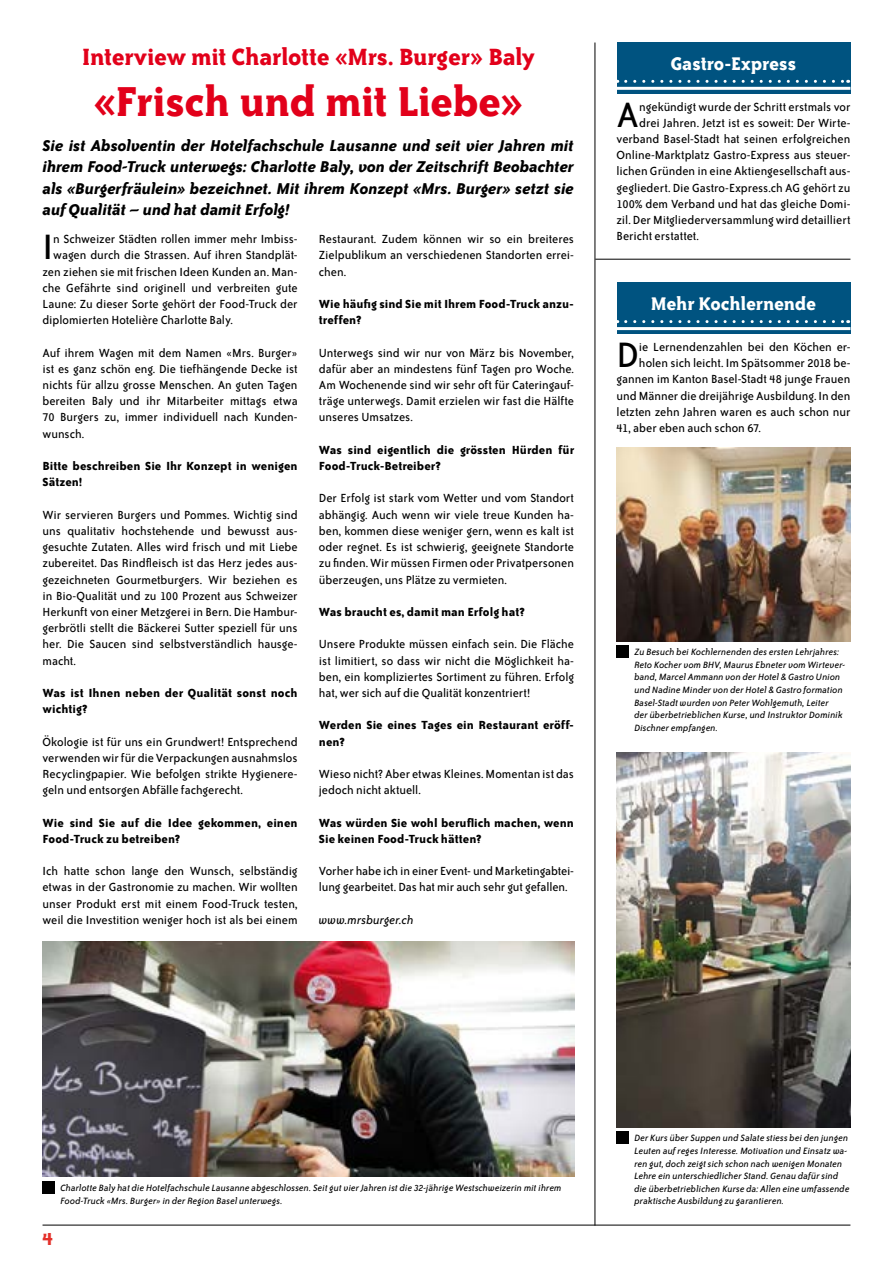
<style>
.page{position:relative;width:893px;height:1263px;background:#fff}
.page>*{position:absolute;margin:0;border:0;box-sizing:border-box;transform-origin:0 0}
.t1{font:700 48px "Bailey Quad ITC";letter-spacing:-.015em;color:#e2001a}
.t2{font:40.5px "Bailey Sans ITC";color:#000}
.t3{font:700 27px "Bailey Quad ITC";letter-spacing:-.01em;color:#e2001a}
.t4{font:700 21px "Bailey Quad ITC";letter-spacing:-.01em;color:#fff}
.t5{font:700 21px "Bailey Sans ITC";color:#e4312b}
.t6{font:italic 700 18px/21.6px "Bailey Sans ITC";letter-spacing:-.01em;color:#000;text-align:justify}
.t7{font:13.5px/16.2px "Bailey Sans ITC";letter-spacing:-.005em;color:#000;text-align:justify}
.t8{font:700 13.5px/16.2px "Bailey Sans ITC";letter-spacing:.005em;color:#000}
.t9{font:italic 13.5px "Bailey Sans ITC";letter-spacing:-.005em;color:#000}
.t10{font:italic 10.5px/12.6px "Bailey Sans ITC";letter-spacing:.005em;color:#000}
</style>
<div class="page">
<hr style="left:43px;top:1225px;width:807px;height:1px;background:#000">
<div style="left:43px;top:1181px;width:12px;height:12px;background:#000"></div>
<img style="left:43px;top:942px;width:531px;height:235px">
<div style="left:617px;top:43px;width:233px;height:51px;background:#005380"></div>
<div style="left:617px;top:283px;width:233px;height:51px;background:#005380"></div>
<svg style="left:626px;top:80px;width:223px;height:3px"></svg>
<svg style="left:626px;top:320px;width:223px;height:3px"></svg>
<hr style="left:617px;top:87px;width:233px;height:3px;background:#fff">
<hr style="left:617px;top:327px;width:233px;height:3px;background:#fff">
<hr style="left:595px;top:43px;width:1px;height:1182px;background:#000">
<hr style="left:595px;top:259px;width:255px;height:1px;background:#000">
<div style="left:617px;top:645px;width:12px;height:12px;background:#000"></div>
<div style="left:617px;top:1131px;width:12px;height:12px;background:#000"></div>
<img style="left:617px;top:448px;width:233px;height:193px">
<img style="left:617px;top:753px;width:233px;height:374px">
<h3 class="t3" style="left:82px;top:42px;width:455px">Interview mit Charlotte «Mrs. Burger» Baly</h3>
<h1 class="t1" style="left:93px;top:76px;width:432px">«Frisch und mit Liebe»</h1>
<p class="t6" style="left:43px;top:134px;width:533px">Sie ist Absolventin der Hotelfachschule Lausanne und seit vier Jahren mit ihrem Food-Truck unterwegs: Charlotte Baly, von der Zeitschrift Beobachter als «Burgerfräulein» bezeichnet. Mit ihrem Konzept «Mrs. Burger» setzt sie auf Qualität – und hat damit Erfolg!</p>
<h2 class="t2" style="left:43px;top:226px;width:12px">I</h2>
<p class="t7" style="left:53px;top:231px;width:246px">n Schweizer Städten rollen immer mehr Imbiss-</p>
<p class="t7" style="left:53px;top:247px;width:246px">wagen durch die Strassen. Auf ihren Standplät-</p>
<p class="t7" style="left:43px;top:264px;width:257px">zen ziehen sie mit frischen Ideen Kunden an. Man-</p>
<p class="t7" style="left:43px;top:280px;width:257px">che Gefährte sind originell und verbreiten gute</p>
<p class="t7" style="left:43px;top:296px;width:257px">Laune: Zu dieser Sorte gehört der Food-Truck der</p>
<p class="t7" style="left:43px;top:312px;width:192px">diplomierten Hotelière Charlotte Baly.</p>
<p class="t7" style="left:43px;top:345px;width:257px">Auf ihrem Wagen mit dem Namen «Mrs. Burger» ist es ganz schön eng. Die tiefhängende Decke ist nichts für allzu grosse Menschen. An guten Tagen bereiten Baly und ihr Mitarbeiter mittags etwa 70 Burgers zu, immer individuell nach Kunden&shy;wunsch.</p>
<p class="t8" style="left:43px;top:458px;width:257px">Bitte beschreiben Sie Ihr Konzept in wenigen<br>Sätzen!</p>
<p class="t7" style="left:43px;top:507px;width:257px">Wir servieren Burgers und Pommes. Wichtig sind uns qualitativ hochstehende und bewusst aus&shy;gesuchte Zutaten. Alles wird frisch und mit Liebe zubereitet. Das Rindfleisch ist das Herz jedes aus&shy;gezeichneten Gourmetburgers. Wir beziehen es in Bio-Qualität und zu 100 Prozent aus Schweizer Herkunft von einer Metzgerei in Bern. Die Hambur&shy;gerbrötli stellt die Bäckerei Sutter speziell für uns her. Die Saucen sind selbstverständlich hausge&shy;macht.</p>
<p class="t8" style="left:43px;top:684px;width:257px">Was ist Ihnen neben der Qualität sonst noch wichtig?</p>
<p class="t7" style="left:43px;top:733px;width:257px">Ökologie ist für uns ein Grundwert! Entsprechend verwenden wir für die Verpackungen ausnahmslos Recyclingpapier. Wie befolgen strikte Hygienere&shy;geln und entsorgen Abfälle fachgerecht.</p>
<p class="t8" style="left:43px;top:814px;width:257px">Wie sind Sie auf die Idee gekommen, einen<br>Food-Truck zu betreiben?</p>
<p class="t7" style="left:43px;top:863px;width:257px">Ich hatte schon lange den Wunsch, selbständig etwas in der Gastronomie zu machen. Wir wollten unser Produkt erst mit einem Food-Truck testen, weil die Investition weniger hoch ist als bei einem</p>
<p class="t7" style="left:319px;top:231px;width:257px">Restaurant. Zudem können wir so ein breiteres Zielpublikum an verschiedenen Standorten errei&shy;chen.</p>
<p class="t8" style="left:319px;top:296px;width:257px">Wie häufig sind Sie mit Ihrem Food-Truck anzu&shy;treffen?</p>
<p class="t7" style="left:319px;top:345px;width:257px">Unterwegs sind wir nur von März bis November, dafür aber an mindestens fünf Tagen pro Woche.<br>Am Wochenende sind wir sehr oft für Cateringauf&shy;träge unterwegs. Damit erzielen wir fast die Hälfte unseres Umsatzes.</p>
<p class="t8" style="left:319px;top:441px;width:257px">Was sind eigentlich die grössten Hürden für<br>Food-Truck-Betreiber?</p>
<p class="t7" style="left:319px;top:490px;width:257px">Der Erfolg ist stark vom Wetter und vom Standort abhängig. Auch wenn wir viele treue Kunden ha&shy;ben, kommen diese weniger gern, wenn es kalt ist oder regnet. Es ist schwierig, geeignete Standorte zu finden. Wir müssen Firmen oder Privatpersonen überzeugen, uns Plätze zu vermieten.</p>
<p class="t8" style="left:319px;top:603px;width:207px">Was braucht es, damit man Erfolg hat?</p>
<p class="t7" style="left:319px;top:636px;width:257px">Unsere Produkte müssen einfach sein. Die Fläche ist limitiert, so dass wir nicht die Möglichkeit ha&shy;ben, ein kompliziertes Sortiment zu führen. Erfolg hat, wer sich auf die Qualität konzentriert!</p>
<p class="t8" style="left:319px;top:717px;width:257px">Werden Sie eines Tages ein Restaurant eröff&shy;nen?</p>
<p class="t7" style="left:319px;top:766px;width:257px">Wieso nicht? Aber etwas Kleines. Momentan ist das jedoch nicht aktuell.</p>
<p class="t8" style="left:319px;top:814px;width:257px">Was würden Sie wohl beruflich machen, wenn<br>Sie keinen Food-Truck hätten?</p>
<p class="t7" style="left:319px;top:863px;width:257px">Vorher habe ich in einer Event- und Marketingabtei&shy;lung gearbeitet. Das hat mir auch sehr gut gefallen.</p>
<p class="t9" style="left:319px;top:912px;width:96px">www.mrsburger.ch</p>
<h3 class="t4" style="left:671px;top:52px;width:127px">Gastro-Express</h3>
<h2 class="t2" style="left:617px;top:93px;width:24px">A</h2>
<p class="t7" style="left:639px;top:99px;width:213px">ngekündigt wurde der Schritt erstmals vor</p>
<p class="t7" style="left:639px;top:115px;width:213px">drei Jahren. Jetzt ist es soweit: Der Wirte-</p>
<p class="t7" style="left:617px;top:131px;width:235px">verband Basel-Stadt hat seinen erfolgreichen</p>
<p class="t7" style="left:617px;top:147px;width:235px">Online-Marktplatz Gastro-Express aus steuer-</p>
<p class="t7" style="left:617px;top:163px;width:235px">lichen Gründen in eine Aktiengesellschaft aus-</p>
<p class="t7" style="left:617px;top:180px;width:235px">gegliedert. Die Gastro-Express.ch AG gehört zu</p>
<p class="t7" style="left:617px;top:196px;width:235px">100% dem Verband und hat das gleiche Domi-</p>
<p class="t7" style="left:617px;top:212px;width:235px">zil. Der Mitgliederversammlung wird detailliert</p>
<p class="t7" style="left:617px;top:228px;width:84px">Bericht erstattet.</p>
<h3 class="t4" style="left:651px;top:292px;width:167px">Mehr Kochlernende</h3>
<h2 class="t2" style="left:617px;top:333px;width:24px">D</h2>
<p class="t7" style="left:639px;top:339px;width:213px">ie Lernendenzahlen bei den Köchen er-</p>
<p class="t7" style="left:639px;top:355px;width:213px">holen sich leicht. Im Spätsommer 2018 be-</p>
<p class="t7" style="left:617px;top:371px;width:235px">gannen im Kanton Basel-Stadt 48 junge Frauen</p>
<p class="t7" style="left:617px;top:388px;width:235px">und Männer die dreijährige Ausbildung. In den</p>
<p class="t7" style="left:617px;top:404px;width:235px">letzten zehn Jahren waren es auch schon nur</p>
<p class="t7" style="left:617px;top:420px;width:146px">41, aber eben auch schon 67.</p>
<p class="t10" style="left:634px;top:646px;width:212px">Zu Besuch bei Kochlernenden des ersten Lehrjahres:<br>Reto Kocher vom BHV, Maurus Ebneter vom Wirtever&shy;band, Marcel Ammann von der Hotel &amp; Gastro Union und Nadine Minder von der Hotel &amp; Gastro formation Basel-Stadt wurden von Peter Wohlgemuth, Leiter<br>der überbetrieblichen Kurse, und Instruktor Dominik Dischner empfangen.</p>
<p class="t10" style="left:60px;top:1182px;width:503px">Charlotte Baly hat die Hotelfachschule Lausanne abgeschlossen. Seit gut vier Jahren ist die 32-jährige Westschweizerin mit ihrem<br>Food-Truck «Mrs. Burger» in der Region Basel unterwegs.</p>
<h3 class="t5" style="left:43px;top:1228px;width:12px">4</h3>
<p class="t10" style="left:634px;top:1132px;width:217px">Der Kurs über Suppen und Salate stiess bei den jungen Leuten auf reges Interesse. Motivation und Einsatz wa&shy;ren gut, doch zeigt sich schon nach wenigen Monaten Lehre ein unterschiedlicher Stand. Genau dafür sind die überbetrieblichen Kurse da: Allen eine umfassende praktische Ausbildung zu garantieren.</p>
</div>
